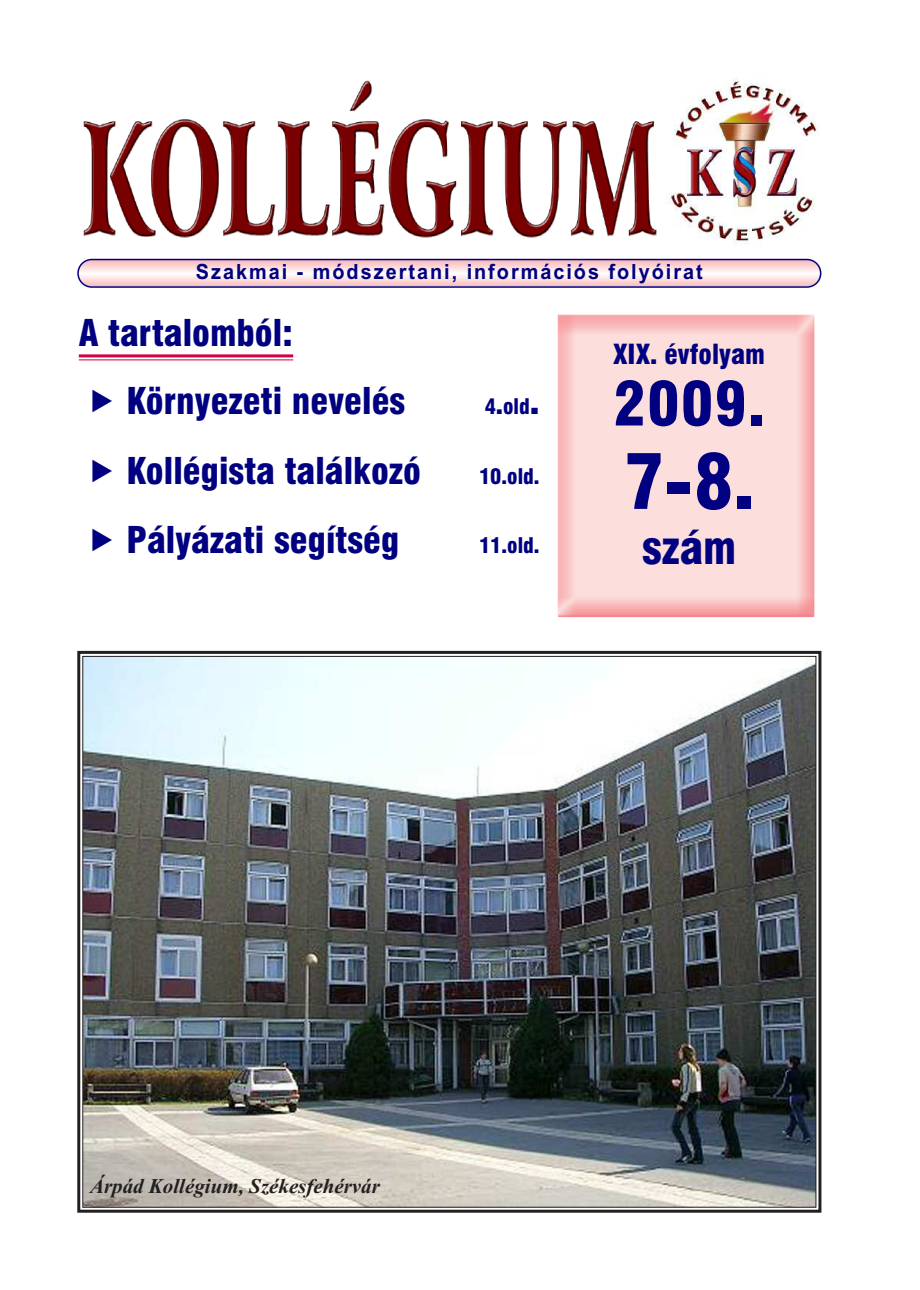
<style>
.page{position:relative;width:920px;height:1290px;background:#fff}
.page>*{position:absolute;margin:0;border:0;box-sizing:border-box;transform-origin:0 0}
.t1{font:900 condensed 75px "Swiss 721 BT";color:#000080}
.t2{font:900 condensed 60px "Swiss 721 BT";color:#000080}
.t3{font:900 condensed 45px "Swiss 721 BT";color:#000080}
.t4{font:900 condensed 36px "Swiss 721 BT";color:#000080}
.t5{font:900 condensed 27px "Swiss 721 BT";color:#000080}
.t6{font:700 21px "Arial";letter-spacing:.1em;color:#000080;scale:.95 1}
.t7{font:italic 700 21px "Times New Roman";color:#231f20}
.t8{font:900 condensed 21px "Swiss 721 BT";color:#000080}
.s1{font-size:27px}
.s2{font-size:36px}
</style>
<div class="page">
<svg style="left:77px;top:259px;width:744px;height:29px"></svg>
<img style="left:557px;top:314px;width:258px;height:304px">
<hr style="left:79px;top:354px;width:214px;height:3px;background:#d50042">
<hr style="left:79px;top:359px;width:214px;height:1px;background:#d50042">
<img style="left:83px;top:80px;width:574px;height:158px">
<img style="left:667px;top:78px;width:151px;height:166px">
<img style="left:84px;top:658px;width:730px;height:548px">
<div style="left:77px;top:651px;width:744px;height:562px;border:3px solid #231f20"></div>
<p class="t6" style="left:196px;top:260px;width:535px">Szakmai - módszertani, információs folyóirat</p>
<p class="t4" style="left:79px;top:312px;width:216px">A tartalomból:</p>
<p class="t4" style="left:127px;top:381px;width:280px">Környezeti nevelés</p>
<p class="t8" style="left:485px;top:395px;width:56px">4<span class="s1">.</span>old<span class="s2">.</span></p>
<p class="t4" style="left:127px;top:450px;width:296px">Kollégista találkozó</p>
<p class="t8" style="left:479px;top:464px;width:62px">10.old.</p>
<p class="t4" style="left:127px;top:519px;width:275px">Pályázati segítség</p>
<p class="t8" style="left:479px;top:533px;width:62px">11.old.</p>
<p class="t5" style="left:613px;top:339px;width:153px">XIX. évfolyam</p>
<h2 class="t2" style="left:614px;top:370px;width:152px">2009.</h2>
<h1 class="t1" style="left:624px;top:439px;width:131px">7-8.</h1>
<p class="t3" style="left:642px;top:522px;width:96px">szám</p>
<p class="t7" style="left:90px;top:1173px;width:291px">Árpád Kollégium, Székesfehérvár</p>
</div>
